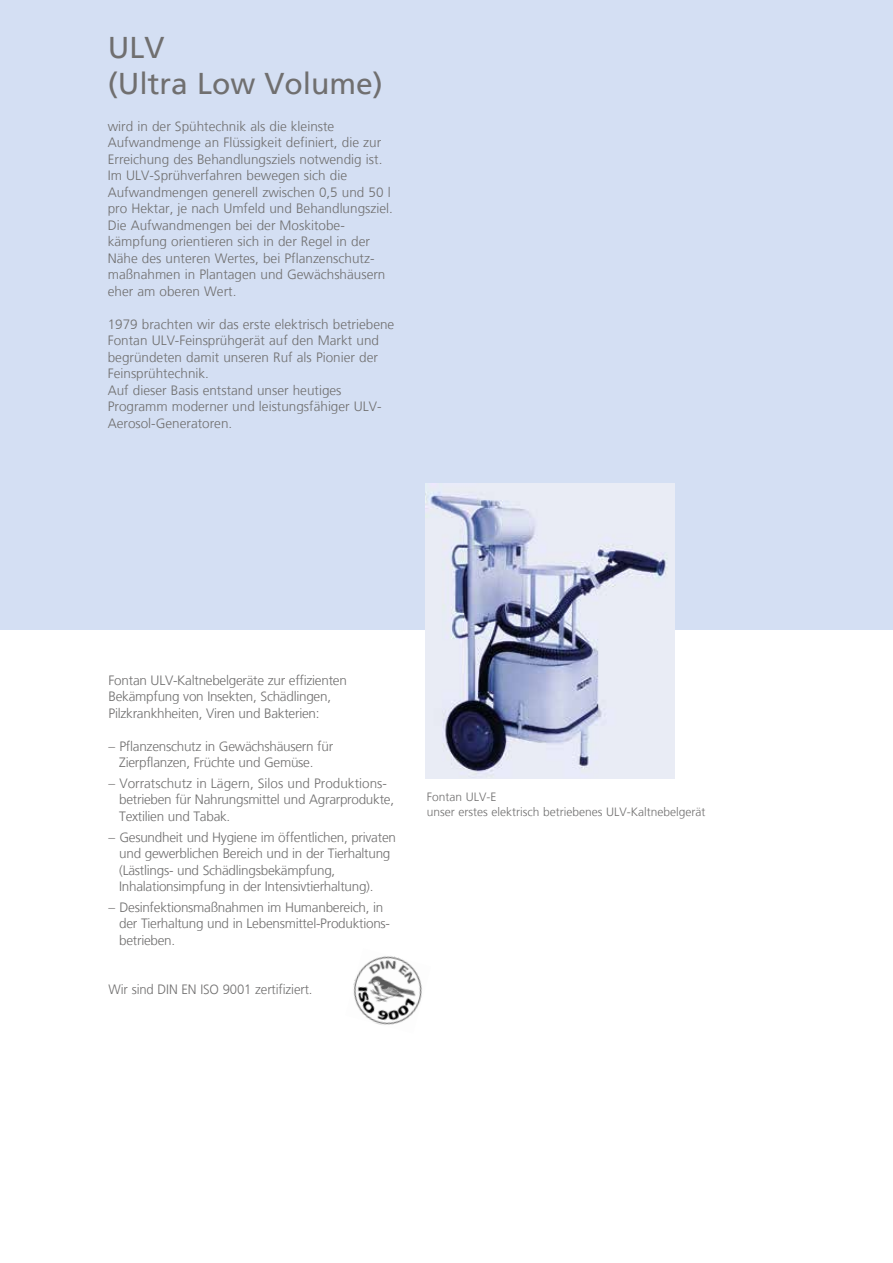
<style>
.page{position:relative;width:893px;height:1263px;background:#fff}
.page>*{position:absolute;margin:0;border:0;box-sizing:border-box;transform-origin:0 0}
.t1{font:30px/36px "Frutiger LT";color:#706f6f}
.t2{font:300 13.5px/16.5px "Frutiger LT";color:#706f6f}
.t3{font:300 13.5px/16.5px "Frutiger LT";letter-spacing:-.02em;color:#706f6f}
.t4{font:300 12px/15px "Frutiger LT";color:#706f6f}
</style>
<div class="page">
<div style="left:0;top:0;width:893px;height:629px;background:#d4dff3"></div>
<img style="left:425px;top:484px;width:249px;height:295px">
<img style="left:353px;top:956px;width:69px;height:69px">
<h1 class="t1" style="left:108px;top:30px;width:277px">ULV<br>(Ultra Low Volume)</h1>
<p class="t2" style="left:108px;top:118px;width:287px">wird in der Spühtechnik als die kleinste Aufwandmenge an Flüssigkeit definiert, die zur Erreichung des Behandlungsziels notwendig ist.<br>Im ULV-Sprühverfahren bewegen sich die Aufwandmengen generell zwischen 0,5 und 50 l pro Hektar, je nach Umfeld und Behandlungsziel.<br>Die Aufwandmengen bei der Moskitobe&shy;kämpfung orientieren sich in der Regel in der Nähe des unteren Wertes, bei Pflanzenschutz&shy;maßnahmen in Plantagen und Gewächshäusern eher am oberen Wert.</p>
<p class="t2" style="left:108px;top:316px;width:288px">1979 brachten wir das erste elektrisch betriebene Fontan ULV-Feinsprühgerät auf den Markt und begründeten damit unseren Ruf als Pionier der Feinsprühtechnik.<br>Auf dieser Basis entstand unser heutiges Programm moderner und leistungsfähiger ULV-Aerosol-Generatoren.</p>
<p class="t3" style="left:109px;top:672px;width:240px">Fontan ULV-Kaltnebelgeräte zur effizienten<br>Bekämpfung von Insekten, Schädlingen,<br>Pilzkrankhheiten, Viren und Bakterien:</p>
<p class="t3" style="left:119px;top:738px;width:215px;text-indent:-11px">– Pflanzenschutz in Gewächshäusern für<br>Zierpflanzen, Früchte und Gemüse.</p>
<p class="t3" style="left:119px;top:775px;width:276px;text-indent:-11px">– Vorratschutz in Lägern, Silos und Produktions&shy;betrieben für Nahrungsmittel und Agrarprodukte,<br>Textilien und Tabak.</p>
<p class="t3" style="left:119px;top:829px;width:278px;text-indent:-11px">– Gesundheit und Hygiene im öffentlichen, privaten und gewerblichen Bereich und in der Tierhaltung (Lästlings- und Schädlingsbekämpfung, Inhalationsimpfung in der Intensivtierhaltung).</p>
<p class="t3" style="left:119px;top:899px;width:272px;text-indent:-11px">– Desinfektionsmaßnahmen im Humanbereich, in der Tierhaltung und in Lebensmittel-Produktions&shy;betrieben.</p>
<p class="t2" style="left:109px;top:982px;width:205px">Wir sind DIN EN ISO 9001 zertifiziert.</p>
<p class="t4" style="left:427px;top:790px;width:280px">Fontan ULV-E<br>unser erstes elektrisch betriebenes ULV-Kaltnebelgerät</p>
</div>
